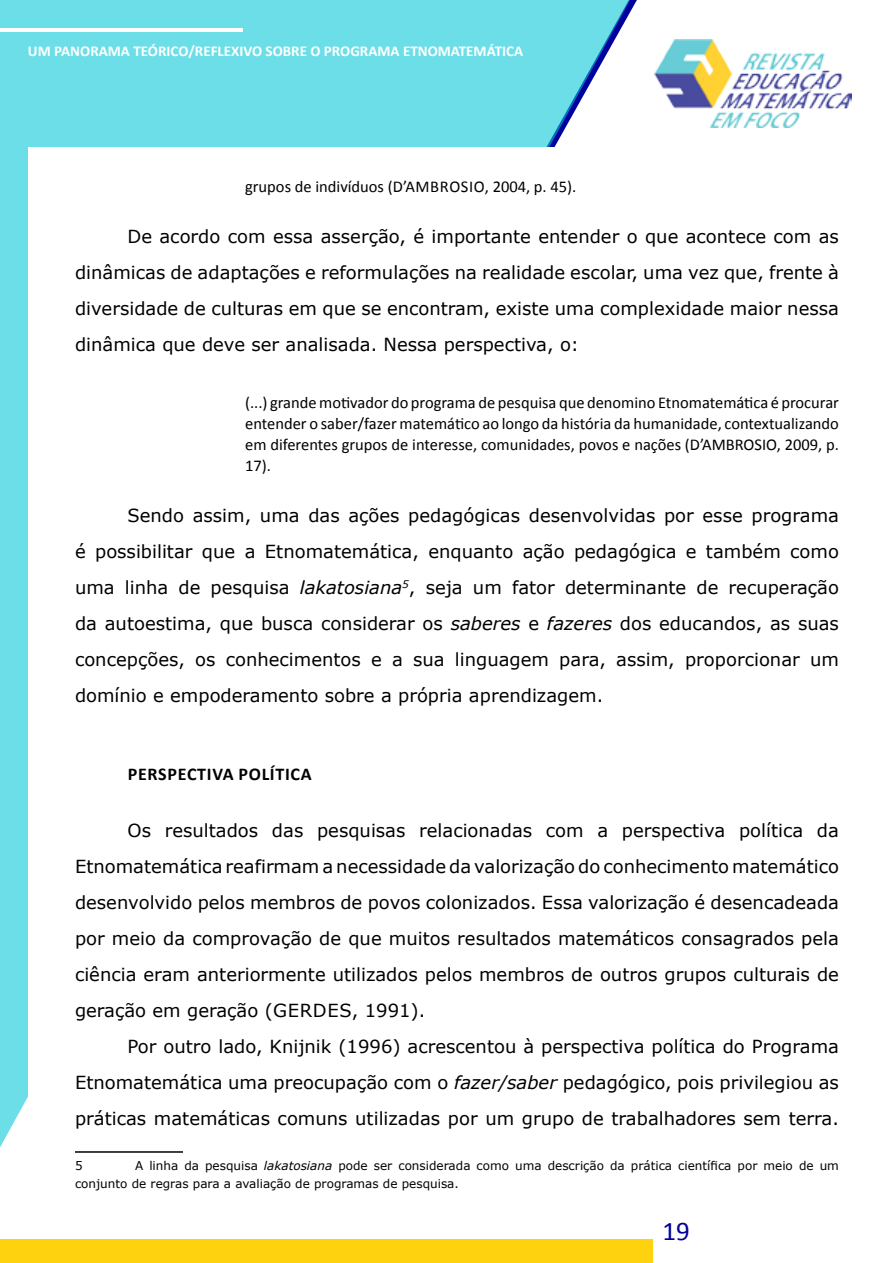
<style>
.page{position:relative;width:893px;height:1263px;background:#fff}
.page>*{position:absolute;margin:0;border:0;box-sizing:border-box;transform-origin:0 0}
.t1{font:27px "Calibri";color:#00009c}
.PARÁGRAFO_MATEMÁTICA{font:18px/36px "Verdana";color:#000;text-align:justify}
.TITULO_DE_PARÁGRAFO{font:700 18px "Calibri";letter-spacing:.04em;color:#000}
.CITAÇÃO_MATEMÁTICA{font:16.5px/21px "Calibri";color:#000;text-align:justify}
.t2{font:700 15px "Calibri";color:#fff}
.RODAPÉ_MATEMÁTICA{font:12px/18px "Verdana";color:#000}
.s1{font-style:italic}
</style>
<div class="page">
<img style="left:654px;top:39px;width:197px;height:88px">
<div style="left:0;top:0;width:630px;height:1147px;background:#6cdee7"></div>
<hr style="left:0;top:28px;width:242px;height:3px;background:#fff">
<div style="left:0;top:1239px;width:653px;height:24px;background:#ffd20f"></div>
<div style="left:28px;top:148px;width:835px;height:1074px;background:#fff"></div>
<hr style="left:75px;top:1151px;width:108px;height:2px;background:#000">
<p class="t2" style="left:28px;top:42px;width:497px">UM PANORAMA TEÓRICO/REFLEXIVO SOBRE O PROGRAMA ETNOMATEMÁTICA</p>
<p class="CITAÇÃO_MATEMÁTICA" style="left:245px;top:176px;width:333px">grupos de indivíduos (D’AMBROSIO, 2004, p. 45).</p>
<p class="PARÁGRAFO_MATEMÁTICA" style="left:75px;top:219px;width:765px;text-indent:52px">De acordo com essa asserção, é importante entender o que acontece com as dinâmicas de adaptações e reformulações na realidade escolar, uma vez que, frente à diversidade de culturas em que se encontram, existe uma complexidade maior nessa dinâmica que deve ser analisada. Nessa perspectiva, o:</p>
<p class="CITAÇÃO_MATEMÁTICA" style="left:245px;top:392px;width:595px">(...) grande motivador do programa de pesquisa que denomino Etnomatemática é procurar entender o saber/fazer matemático ao longo da história da humanidade, contextualizando em diferentes grupos de interesse, comunidades, povos e nações (D’AMBROSIO, 2009, p.<br>17).</p>
<p class="PARÁGRAFO_MATEMÁTICA" style="left:75px;top:498px;width:765px;text-indent:52px">Sendo assim, uma das ações pedagógicas desenvolvidas por esse programa é possibilitar que a Etnomatemática, enquanto ação pedagógica e também como uma linha de pesquisa <span class="s1">lakatosiana</span><sup>5</sup>, seja um fator determinante de recuperação da autoestima, que busca considerar os <span class="s1">saberes</span> e <span class="s1">fazeres</span> dos educandos, as suas concepções, os conhecimentos e a sua linguagem para, assim, proporcionar um domínio e empoderamento sobre a própria aprendizagem.</p>
<p class="TITULO_DE_PARÁGRAFO" style="left:128px;top:763px;width:185px">PERSPECTIVA POLÍTICA</p>
<p class="PARÁGRAFO_MATEMÁTICA" style="left:75px;top:813px;width:765px;text-indent:52px">Os resultados das pesquisas relacionadas com a perspectiva política da Etnomatemática reafirmam a necessidade da valorização do conhecimento matemático desenvolvido pelos membros de povos colonizados. Essa valorização é desencadeada por meio da comprovação de que muitos resultados matemáticos consagrados pela ciência eram anteriormente utilizados pelos membros de outros grupos culturais de geração em geração (GERDES, 1991).</p>
<p class="PARÁGRAFO_MATEMÁTICA" style="left:75px;top:1029px;width:765px;text-indent:52px">Por outro lado, Knijnik (1996) acrescentou à perspectiva política do Programa Etnomatemática uma preocupação com o <span class="s1">fazer/saber</span> pedagógico, pois privilegiou as práticas matemáticas comuns utilizadas por um grupo de trabalhadores sem terra.</p>
<p class="RODAPÉ_MATEMÁTICA" style="left:75px;top:1156px;width:9px">5</p>
<p class="RODAPÉ_MATEMÁTICA" style="left:75px;top:1156px;width:765px;text-indent:60px">A linha da pesquisa <span class="s1">lakatosiana</span> pode ser considerada como uma descrição da prática científica por meio de um conjunto de regras para a avaliação de programas de pesquisa.</p>
<h1 class="t1" style="left:662px;top:1213px;width:29px">19</h1>
</div>
